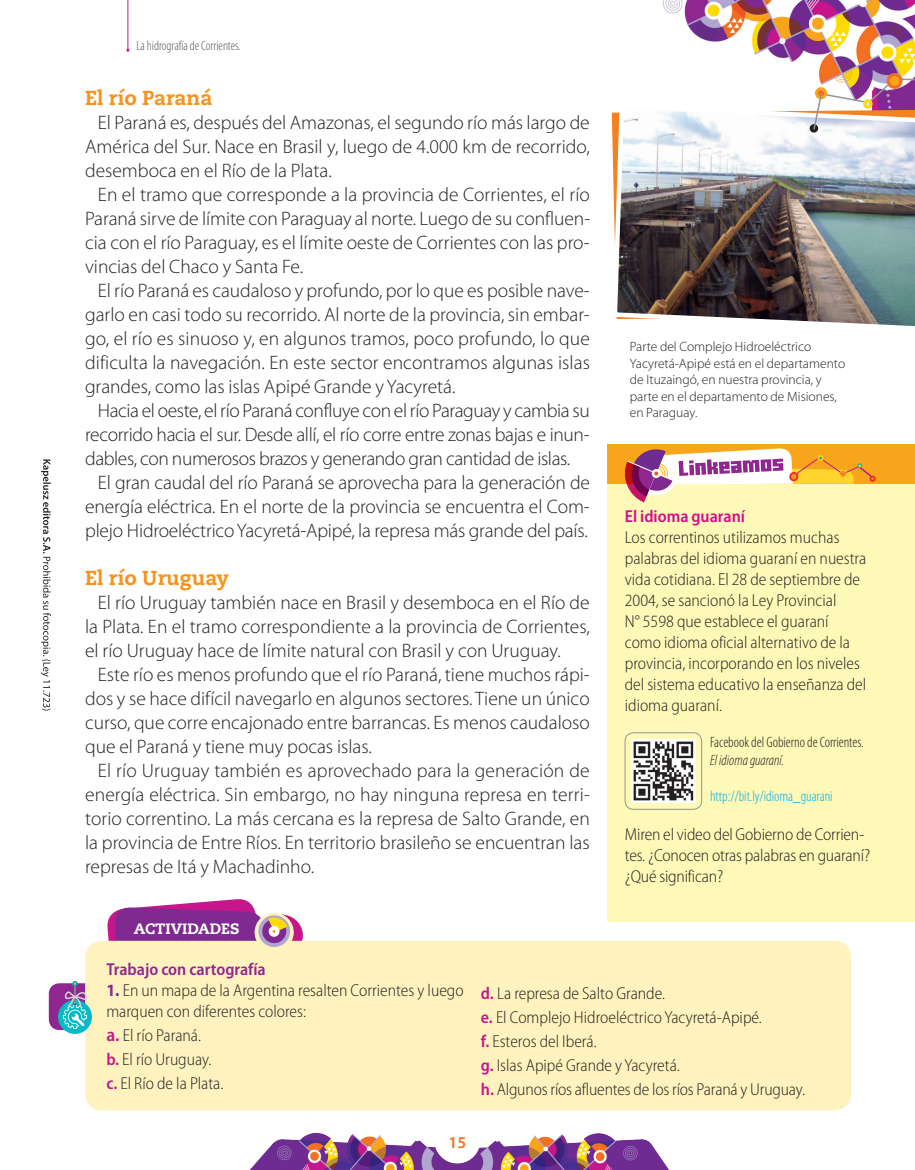
<style>
.page{position:relative;width:915px;height:1170px;background:#fff}
.page>*{position:absolute;margin:0;border:0;box-sizing:border-box;transform-origin:0 0}
.t1{font:800 20.25px "Caecilia LT Std";color:#f7931d}
.t2{font:300 19.5px/24px "Myriad Pro";color:#231f20;text-align:justify}
.t3{font:300 semi-condensed 17.25px/21px "Myriad Pro";color:#231f20}
.t4{font:600 semi-condensed 17.25px "Myriad Pro";color:#90268f}
.t5{font:600 semi-condensed 17.25px "Myriad Pro";color:#d70c8c}
.t6{font:600 16.5px "Myriad Pro";color:#f36e21}
.t7{font:300 condensed 15px "Myriad Pro";color:#231f20}
.t8{font:300 condensed 15px "Myriad Pro";color:#00aeef}
.t9{font:italic 300 condensed 15px "Myriad Pro";color:#231f20}
.t10{font:800 15px "Caecilia LT Std";color:#fff}
.t11{font:300 13.5px/16.5px "Myriad Pro";color:#231f20}
.t12{font:300 condensed 13.5px "Myriad Pro";color:#57585a}
.s1{font-weight:700;color:#90268f}
.s2{font-weight:600;font-size:18.75px;color:#c5168c}
.s3{font-weight:600;color:#c5168c}
</style>
<div class="page">
<img style="left:663px;top:0;width:251px;height:76px">
<hr style="left:127px;top:0;width:1px;height:50px;background:#c5168c">
<img style="left:611px;top:110px;width:303px;height:216px">
<div style="left:886px;top:73px;width:16px;height:16px;border:3px solid #f36e21;border-radius:50%"></div>
<svg style="left:809px;top:124px;width:9px;height:9px"></svg>
<svg style="left:812px;top:76px;width:102px;height:55px"></svg>
<div style="left:607px;top:475px;width:307px;height:446px;background:#fff9b8"></div>
<div style="left:607px;top:444px;width:307px;height:39px;background:#f9a51b"></div>
<svg style="left:620px;top:448px;width:256px;height:54px"></svg>
<div style="left:624px;top:732px;width:77px;height:77px;border:1px solid #939598;border-radius:9px"></div>
<img style="left:631px;top:739px;width:64px;height:63px">
<div style="left:260px;top:914px;width:43px;height:42px;background:#c5168c;border-radius:50%"></div>
<div style="left:85px;top:940px;width:765px;height:170px;background:#fef3be;border-radius:17px"></div>
<div style="left:58px;top:999px;width:34px;height:34px;background:#03bac6;border-radius:50%"></div>
<svg style="left:49px;top:899px;width:245px;height:130px"></svg>
<div style="left:270px;top:927px;width:7px;height:7px;background:#f9aa28;border-radius:50%"></div>
<div style="left:268px;top:925px;width:11px;height:11px;border:4px solid #fff;border-radius:50%"></div>
<svg style="left:41px;top:459px;width:10px;height:251px"></svg>
<img style="left:250px;top:1133px;width:419px;height:36px">
<p class="t12" style="left:136px;top:37px;width:106px">La hidrografía de Corrientes.</p>
<p class="t1" style="left:85px;top:85px;width:129px">El río Paraná</p>
<p class="t2" style="left:85px;top:110px;width:506px;text-indent:13px">El Paraná es, después del Amazonas, el segundo río más largo de América del Sur. Nace en Brasil y, luego de 4.000 km de recorrido, desemboca en el Río de la Plata.</p>
<p class="t2" style="left:85px;top:182px;width:506px;text-indent:13px">En el tramo que corresponde a la provincia de Corrientes, el río Paraná sirve de límite con Paraguay al norte. Luego de su confluen&shy;cia con el río Paraguay, es el límite oeste de Corrientes con las pro&shy;vincias del Chaco y Santa Fe.</p>
<p class="t2" style="left:85px;top:278px;width:506px;text-indent:13px">El río Paraná es caudaloso y profundo, por lo que es posible nave&shy;garlo en casi todo su recorrido. Al norte de la provincia, sin embar&shy;go, el río es sinuoso y, en algunos tramos, poco profundo, lo que dificulta la navegación. En este sector encontramos algunas islas grandes, como las islas Apipé Grande y Yacyretá.</p>
<p class="t2" style="left:85px;top:398px;width:506px;text-indent:13px">Hacia el oeste, el río Paraná confluye con el río Paraguay y cambia su recorrido hacia el sur. Desde allí, el río corre entre zonas bajas e inun&shy;dables, con numerosos brazos y generando gran cantidad de islas.</p>
<p class="t2" style="left:85px;top:470px;width:506px;text-indent:13px">El gran caudal del río Paraná se aprovecha para la generación de energía eléctrica. En el norte de la provincia se encuentra el Com&shy;plejo Hidroeléctrico Yacyretá-Apipé, la represa más grande del país.</p>
<p class="t1" style="left:85px;top:565px;width:145px">El río Uruguay</p>
<p class="t2" style="left:85px;top:590px;width:506px;text-indent:13px">El río Uruguay también nace en Brasil y desemboca en el Río de la Plata. En el tramo correspondiente a la provincia de Corrientes, el río Uruguay hace de límite natural con Brasil y con Uruguay.</p>
<p class="t2" style="left:85px;top:662px;width:506px;text-indent:13px">Este río es menos profundo que el río Paraná, tiene muchos rápi&shy;dos y se hace difícil navegarlo en algunos sectores. Tiene un único curso, que corre encajonado entre barrancas. Es menos caudaloso que el Paraná y tiene muy pocas islas.</p>
<p class="t2" style="left:85px;top:758px;width:506px;text-indent:13px">El río Uruguay también es aprovechado para la generación de energía eléctrica. Sin embargo, no hay ninguna represa en terri&shy;torio correntino. La más cercana es la represa de Salto Grande, en la provincia de Entre Ríos. En territorio brasileño se encuentran las represas de Itá y Machadinho.</p>
<p class="t11" style="left:629px;top:338px;width:217px">Parte del Complejo Hidroeléctrico<br>Yacyretá-Apipé está en el departamento de Ituzaingó, en nuestra provincia, y parte en el departamento de Misiones, en Paraguay.</p>
<p class="t5" style="left:624px;top:505px;width:122px">El idioma guaraní</p>
<p class="t3" style="left:624px;top:527px;width:243px">Los correntinos utilizamos muchas palabras del idioma guaraní en nuestra vida cotidiana. El 28 de septiembre de 2004, se sancionó la Ley Provincial<br>N° 5598 que establece el guaraní como idioma oficial alternativo de la provincia, incorporando en los niveles del sistema educativo la enseñanza del idioma guaraní.</p>
<p class="t7" style="left:710px;top:733px;width:155px">Facebook del Gobierno de Corrientes.</p>
<p class="t9" style="left:710px;top:751px;width:76px">El idioma guaraní.</p>
<p class="t8" style="left:710px;top:787px;width:124px">http://bit.ly/idioma_guarani</p>
<p class="t3" style="left:624px;top:824px;width:247px">Miren el video del Gobierno de Corrien&shy;tes. ¿Conocen otras palabras en guaraní? ¿Qué significan?</p>
<p class="t10" style="left:134px;top:919px;width:107px">ACTIVIDADES</p>
<p class="t4" style="left:106px;top:958px;width:161px">Trabajo con cartografía</p>
<p class="t3" style="left:106px;top:979px;width:358px"><span class="s1">1.</span> En un mapa de la Argentina resalten Corrientes y luego marquen con diferentes colores:</p>
<p class="t3" style="left:106px;top:1023px;width:118px;line-height:24px"><span class="s2">a.</span> El río Paraná.<br><span class="s3">b.</span> El río Uruguay. <span class="s3">c.</span> El Río de la Plata.</p>
<p class="t6" style="left:448px;top:1131px;width:19px">15</p>
<p class="t3" style="left:480px;top:981px;width:325px;line-height:24px"><span class="s3">d.</span> La represa de Salto Grande.<br><span class="s3">e.</span> El Complejo Hidroeléctrico Yacyretá-Apipé.<br><span class="s3">f.</span> Esteros del Iberá.<br><span class="s3">g.</span> Islas Apipé Grande y Yacyretá.<br><span class="s3">h.</span> Algunos ríos afluentes de los ríos Paraná y Uruguay.</p>
</div>
